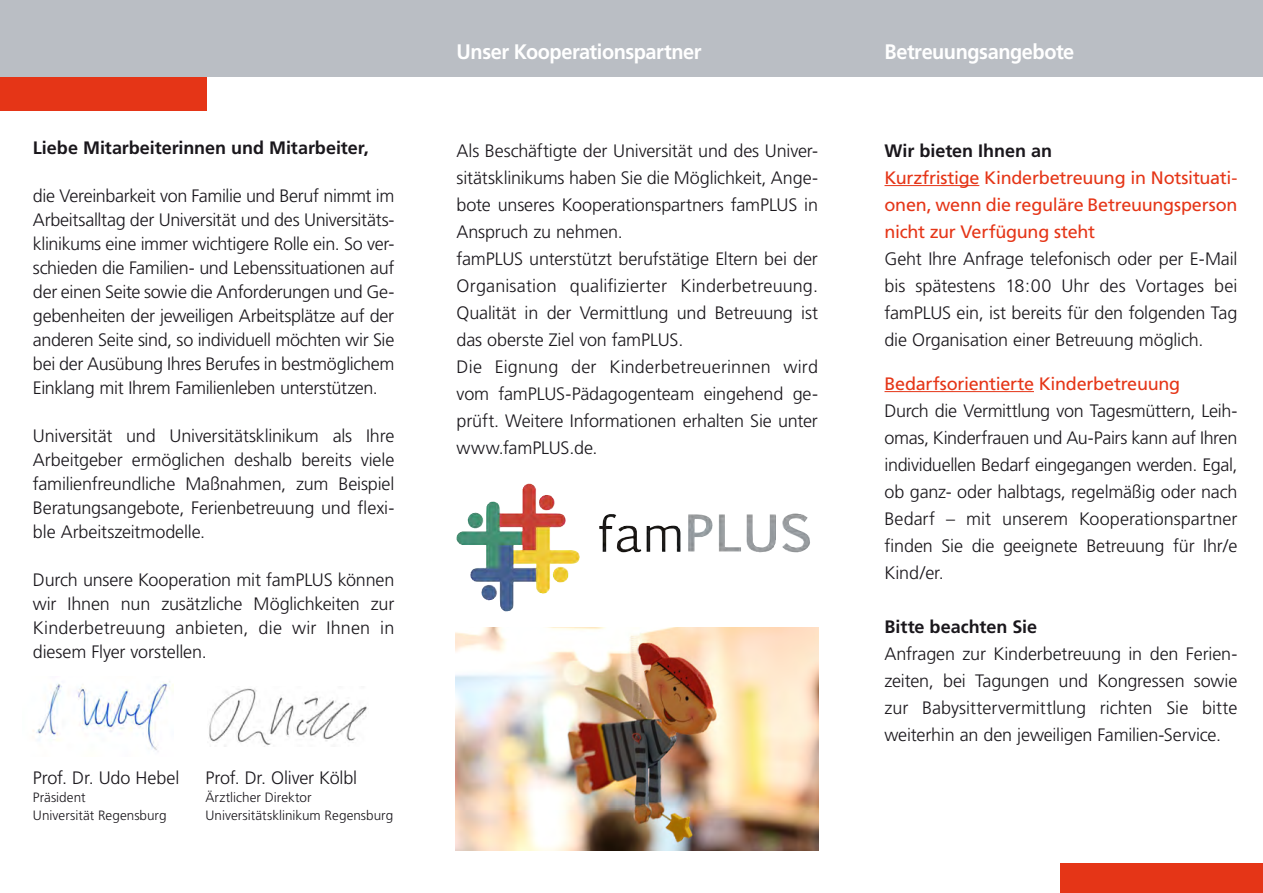
<style>
.page{position:relative;width:1263px;height:893px;background:#fff}
.page>*{position:absolute;margin:0;border:0;box-sizing:border-box;transform-origin:0 0}
.t1{font:700 21px "Frutiger";letter-spacing:-.025em;color:#fff;scale:.95 1}
.t2{font:300 18px/27px "Frutiger";letter-spacing:-.01em;color:#1a171c;text-align:justify}
.t3{font:18px/27px "Frutiger";letter-spacing:-.015em;color:#e53517;text-align:justify}
.t4{font:700 18px "Frutiger";letter-spacing:-.005em;color:#1a171c}
.t5{font:300 13.5px "Frutiger";letter-spacing:.005em;color:#1a171c}
</style>
<div class="page">
<div style="left:0;top:74px;width:207px;height:37px;background:#e53517"></div>
<div style="left:0;top:0;width:1263px;height:77px;background:#babec4"></div>
<div style="left:1060px;top:863px;width:203px;height:30px;background:#e53517"></div>
<hr style="left:884px;top:185px;width:95px;height:1px;background:#e53517">
<hr style="left:884px;top:391px;width:150px;height:1px;background:#e53517">
<img style="left:33px;top:681px;width:141px;height:69px">
<img style="left:209px;top:688px;width:158px;height:58px">
<img style="left:457px;top:484px;width:123px;height:127px">
<img style="left:456px;top:627px;width:362px;height:224px">
<p class="t4" style="left:33px;top:137px;width:337px">Liebe Mitarbeiterinnen und Mitarbeiter,</p>
<p class="t2" style="left:33px;top:184px;width:363px;line-height:24px">die Vereinbarkeit von Familie und Beruf nimmt im Arbeitsalltag der Universität und des Universitäts&shy;klinikums eine immer wichtigere Rolle ein. So ver&shy;schieden die Familien- und Lebenssituationen auf der einen Seite sowie die Anforderungen und Ge&shy;gebenheiten der jeweiligen Arbeitsplätze auf der anderen Seite sind, so individuell möchten wir Sie bei der Ausübung Ihres Berufes in bestmöglichem Einklang mit Ihrem Familienleben unterstützen.</p>
<p class="t2" style="left:33px;top:423px;width:363px;line-height:24px">Universität und Universitätsklinikum als Ihre Arbeitgeber ermöglichen deshalb bereits viele familienfreundliche Maßnahmen, zum Beispiel Beratungsangebote, Ferienbetreuung und flexi&shy;ble Arbeitszeitmodelle.</p>
<p class="t2" style="left:33px;top:567px;width:363px;line-height:24px">Durch unsere Kooperation mit famPLUS können wir Ihnen nun zusätzliche Möglichkeiten zur Kinderbetreuung anbieten, die wir Ihnen in diesem Flyer vorstellen.</p>
<p class="t2" style="left:33px;top:764px;width:148px">Prof. Dr. Udo Hebel</p>
<p class="t2" style="left:205px;top:764px;width:153px">Prof. Dr. Oliver Kölbl</p>
<p class="t5" style="left:33px;top:789px;width:54px">Präsident</p>
<p class="t5" style="left:205px;top:789px;width:108px">Ärztlicher Direktor</p>
<p class="t5" style="left:33px;top:807px;width:135px">Universität Regensburg</p>
<p class="t5" style="left:205px;top:807px;width:189px">Universitätsklinikum Regensburg</p>
<p class="t1" style="left:457px;top:39px;width:259px">Unser Kooperationspartner</p>
<p class="t1" style="left:884px;top:39px;width:201px">Betreuungsangebote</p>
<p class="t2" style="left:457px;top:137px;width:363px;text-align:left">Als Beschäftigte der Universität und des Univer&shy;sitätsklinikums haben Sie die Möglichkeit, Ange&shy;bote unseres Kooperationspartners famPLUS in Anspruch zu nehmen.<br>famPLUS unterstützt berufstätige Eltern bei der Organisation qualifizierter Kinderbetreuung.<br>Qualität in der Vermittlung und Betreuung ist das oberste Ziel von famPLUS.<br>Die Eignung der Kinderbetreuerinnen wird vom famPLUS-Pädagogenteam eingehend ge&shy;prüft. Weitere Informationen erhalten Sie unter www.famPLUS.de.</p>
<p class="t4" style="left:884px;top:140px;width:169px">Wir bieten Ihnen an</p>
<p class="t3" style="left:884px;top:164px;width:354px">Kurzfristige Kinderbetreuung in Notsituati&shy;onen, wenn die reguläre Betreuungsperson nicht zur Verfügung steht</p>
<p class="t2" style="left:884px;top:245px;width:354px">Geht Ihre Anfrage telefonisch oder per E-Mail bis spätestens 18:00 Uhr des Vortages bei famPLUS ein, ist bereits für den folgenden Tag die Organisation einer Betreuung möglich.</p>
<p class="t3" style="left:884px;top:370px;width:297px">Bedarfsorientierte Kinderbetreuung</p>
<p class="t2" style="left:884px;top:397px;width:354px">Durch die Vermittlung von Tagesmüttern, Leih&shy;omas, Kinderfrauen und Au-Pairs kann auf Ihren individuellen Bedarf eingegangen werden. Egal, ob ganz- oder halbtags, regelmäßig oder nach Bedarf – mit unserem Kooperationspartner finden Sie die geeignete Betreuung für Ihr/e Kind/er.</p>
<p class="t4" style="left:884px;top:616px;width:154px">Bitte beachten Sie</p>
<p class="t2" style="left:884px;top:640px;width:354px">Anfragen zur Kinderbetreuung in den Ferien&shy;zeiten, bei Tagungen und Kongressen sowie zur Babysittervermittlung richten Sie bitte weiterhin an den jeweiligen Familien-Service.</p>
</div>
